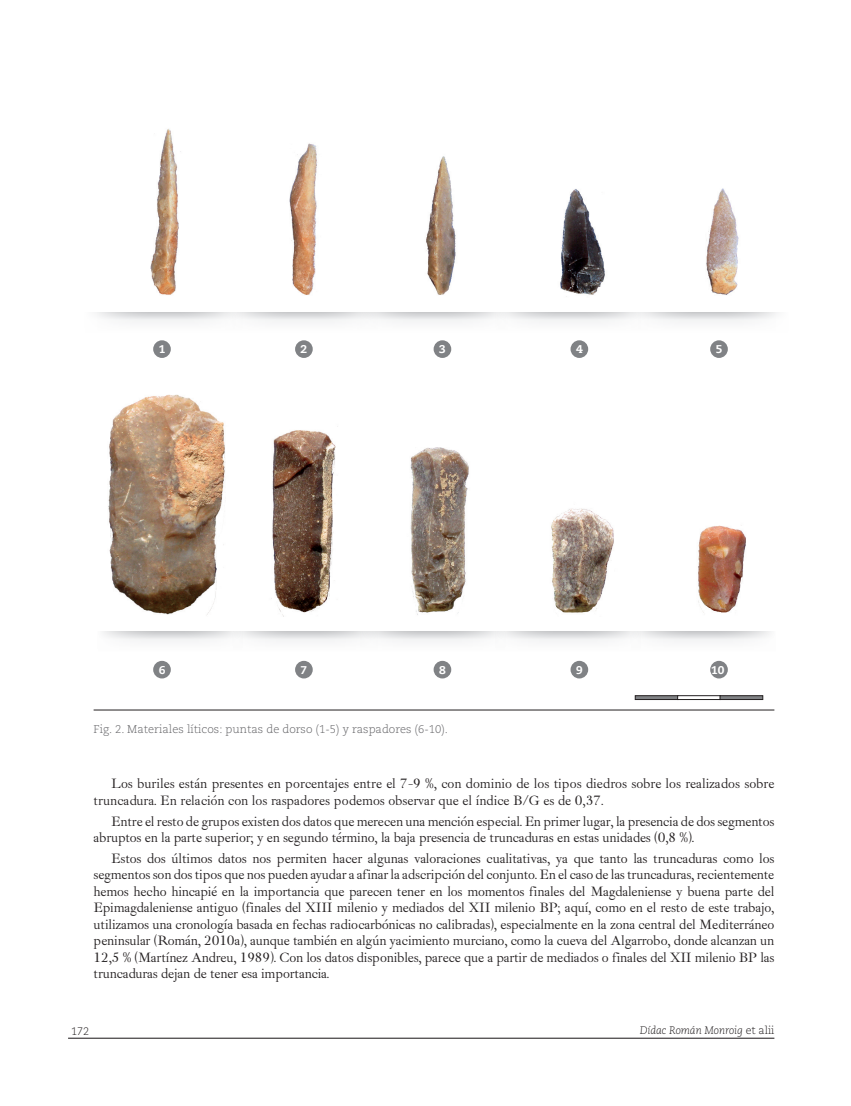
<style>
.page{position:relative;width:851px;height:1106px;background:#fff}
.page>*{position:absolute;margin:0;border:0;box-sizing:border-box;transform-origin:0 0}
._05_NORMAL_con_sangr{font:13.8px/16.5px "Ibarra Real";letter-spacing:-.015em;color:#231f20}
._07_PIE_DE_FOTO{font:300 11.25px "Caecilia LT Std";color:#636366}
._07_PIE_DE_FOTO-2{font:800 11.25px "Caecilia LT Std";color:#fff}
._06_NOTA_AL_PIE_curs{font:italic 300 10.8px "Caecilia LT Std";letter-spacing:-.01em;color:#231f20}
.t1{font:300 10.8px "Caecilia LT Std";color:#231f20}
.s1{font-style:normal}
</style>
<div class="page">
<hr style="left:68px;top:1037px;width:706px;height:1px;background:#231f20">
<img style="left:150px;top:129px;width:31px;height:166px">
<img style="left:289px;top:143px;width:29px;height:152px">
<img style="left:426px;top:156px;width:30px;height:139px">
<img style="left:560px;top:189px;width:45px;height:108px">
<img style="left:706px;top:188px;width:33px;height:107px">
<img style="left:108px;top:394px;width:117px;height:221px">
<img style="left:271px;top:426px;width:67px;height:191px">
<img style="left:410px;top:447px;width:59px;height:168px">
<img style="left:551px;top:508px;width:63px;height:105px">
<img style="left:698px;top:525px;width:48px;height:88px">
<svg style="left:243px;top:631px;width:115px;height:10px"></svg>
<svg style="left:358px;top:631px;width:136px;height:10px"></svg>
<svg style="left:641px;top:631px;width:130px;height:10px"></svg>
<svg style="left:494px;top:631px;width:147px;height:10px"></svg>
<svg style="left:103px;top:631px;width:140px;height:10px"></svg>
<svg style="left:243px;top:312px;width:115px;height:10px"></svg>
<svg style="left:358px;top:312px;width:136px;height:10px"></svg>
<svg style="left:641px;top:312px;width:135px;height:10px"></svg>
<svg style="left:494px;top:312px;width:147px;height:10px"></svg>
<svg style="left:97px;top:312px;width:146px;height:10px"></svg>
<div style="left:153px;top:340px;width:18px;height:18px;background:#808285;border-radius:50%"></div>
<div style="left:153px;top:661px;width:18px;height:17px;background:#808285;border-radius:50%"></div>
<div style="left:295px;top:340px;width:18px;height:18px;background:#808285;border-radius:50%"></div>
<div style="left:295px;top:661px;width:18px;height:17px;background:#808285;border-radius:50%"></div>
<div style="left:433px;top:340px;width:18px;height:18px;background:#808285;border-radius:50%"></div>
<div style="left:433px;top:661px;width:18px;height:17px;background:#808285;border-radius:50%"></div>
<div style="left:570px;top:340px;width:18px;height:18px;background:#808285;border-radius:50%"></div>
<div style="left:570px;top:661px;width:18px;height:17px;background:#808285;border-radius:50%"></div>
<div style="left:710px;top:340px;width:17px;height:18px;background:#808285;border-radius:50%"></div>
<div style="left:710px;top:661px;width:17px;height:17px;background:#808285;border-radius:50%"></div>
<svg style="left:635px;top:695px;width:42px;height:4px"></svg>
<svg style="left:677px;top:695px;width:42px;height:4px"></svg>
<svg style="left:719px;top:695px;width:43px;height:4px"></svg>
<hr style="left:94px;top:709px;width:680px;height:1px;background:#231f20">
<p class="_07_PIE_DE_FOTO-2" style="left:159px;top:342px;width:8px">1</p>
<p class="_07_PIE_DE_FOTO-2" style="left:300px;top:342px;width:8px">2</p>
<p class="_07_PIE_DE_FOTO-2" style="left:439px;top:342px;width:8px">3</p>
<p class="_07_PIE_DE_FOTO-2" style="left:576px;top:342px;width:8px">4</p>
<p class="_07_PIE_DE_FOTO-2" style="left:715px;top:342px;width:8px">5</p>
<p class="_07_PIE_DE_FOTO-2" style="left:159px;top:663px;width:8px">6</p>
<p class="_07_PIE_DE_FOTO-2" style="left:300px;top:663px;width:8px">7</p>
<p class="_07_PIE_DE_FOTO-2" style="left:439px;top:663px;width:8px">8</p>
<p class="_07_PIE_DE_FOTO-2" style="left:576px;top:663px;width:8px">9</p>
<p class="_07_PIE_DE_FOTO-2" style="left:711px;top:663px;width:15px">10</p>
<p class="_07_PIE_DE_FOTO" style="left:94px;top:722px;width:356px">Fig. 2. Materiales líticos: puntas de dorso (1-5) y raspadores (6-10).</p>
<p class="_05_NORMAL_con_sangr" style="left:94px;top:775px;width:682px;text-indent:18px">Los buriles están presentes en porcentajes entre el 7-9 %, con dominio de los tipos diedros sobre los realizados sobre truncadura. En relación con los raspadores podemos observar que el índice B/G es de 0,37.</p>
<p class="_05_NORMAL_con_sangr" style="left:94px;top:813px;width:682px;text-indent:18px">Entre el resto de grupos existen dos datos que merecen una mención especial. En primer lugar, la presencia de dos segmentos abruptos en la parte superior; y en segundo término, la baja presencia de truncaduras en estas unidades (0,8 %).</p>
<p class="_05_NORMAL_con_sangr" style="left:94px;top:850px;width:682px;text-align:justify;text-indent:18px">Estos dos últimos datos nos permiten hacer algunas valoraciones cualitativas, ya que tanto las truncaduras como los segmentos son dos tipos que nos pueden ayudar a afinar la adscripción del conjunto. En el caso de las truncaduras, recientemente hemos hecho hincapié en la importancia que parecen tener en los momentos finales del Magdaleniense y buena parte del Epimagdaleniense antiguo (finales del XIII milenio y mediados del XII milenio BP; aquí, como en el resto de este trabajo, utilizamos una cronología basada en fechas radiocarbónicas no calibradas), especialmente en la zona central del Mediterráneo peninsular (Román, 2010a), aunque también en algún yacimiento murciano, como la cueva del Algarrobo, donde alcanzan un 12,5 % (Martínez Andreu, 1989). Con los datos disponibles, parece que a partir de mediados o finales del XII milenio BP las truncaduras dejan de tener esa importancia.</p>
<p class="t1" style="left:71px;top:1025px;width:19px">172</p>
<p class="_06_NOTA_AL_PIE_curs" style="left:639px;top:1024px;width:136px">Dídac Román Monroig <span class="s1">et alii</span></p>
</div>
